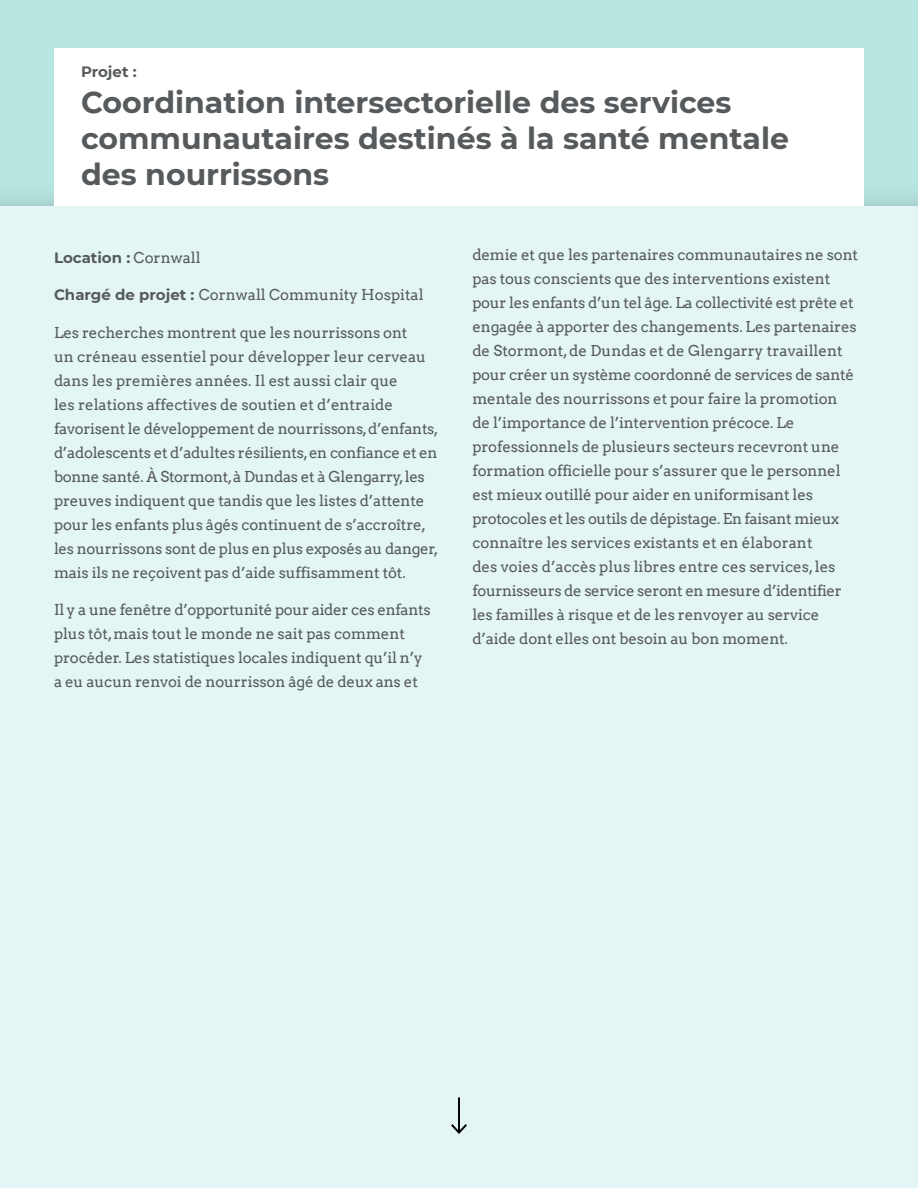
<style>
.page{position:relative;width:918px;height:1188px;background:#e3f5f4}
.page>*{position:absolute;margin:0;border:0;box-sizing:border-box;transform-origin:0 0}
.t1{font:700 30px/36px "Montserrat";color:#565a5c}
.t2{font:15px/24px "Arvo";letter-spacing:-.01em;color:#565a5c}
.t3{font:700 15px "Montserrat";color:#565a5c}
.s1{font-family:"Arvo";font-weight:400}
.s2{font-family:"Montserrat";font-weight:700}
</style>
<div class="page">
<hr style="left:458px;top:1097px;width:2px;height:35px;background:#000">
<svg style="left:451px;top:1124px;width:16px;height:10px"></svg>
<div style="left:0;top:0;width:918px;height:206px;background:#b8e7e2"></div>
<div style="left:54px;top:48px;width:810px;height:157px;background:#fff"></div>
<p class="t3" style="left:81px;top:61px;width:57px">Projet :</p>
<h1 class="t1" style="left:81px;top:83px;width:710px">Coordination intersectorielle des services communautaires destinés à la santé mentale des nourrissons</h1>
<p class="t3" style="left:54px;top:247px;width:148px">Location : <span class="s1">Cornwall</span></p>
<p class="t2" style="left:54px;top:283px;width:371px"><span class="s2">Chargé de projet :</span> Cornwall Community Hospital</p>
<p class="t2" style="left:54px;top:321px;width:386px">Les recherches montrent que les nourrissons ont<br>un créneau essentiel pour développer leur cerveau dans les premières années. Il est aussi clair que<br>les relations affectives de soutien et d’entraide favorisent le développement de nourrissons, d’enfants, d’adolescents et d’adultes résilients, en confiance et en bonne santé. À Stormont, à Dundas et à Glengarry, les preuves indiquent que tandis que les listes d’attente pour les enfants plus âgés continuent de s’accroître, les nourrissons sont de plus en plus exposés au danger, mais ils ne reçoivent pas d’aide suffisamment tôt.</p>
<p class="t2" style="left:54px;top:598px;width:378px">Il y a une fenêtre d’opportunité pour aider ces enfants plus tôt, mais tout le monde ne sait pas comment procéder. Les statistiques locales indiquent qu’il n’y a eu aucun renvoi de nourrisson âgé de deux ans et</p>
<p class="t2" style="left:472px;top:242px;width:387px">demie et que les partenaires communautaires ne sont pas tous conscients que des interventions existent pour les enfants d’un tel âge. La collectivité est prête et engagée à apporter des changements. Les partenaires de Stormont, de Dundas et de Glengarry travaillent pour créer un système coordonné de services de santé mentale des nourrissons et pour faire la promotion de l’importance de l’intervention précoce. Le professionnels de plusieurs secteurs recevront une formation officielle pour s’assurer que le personnel est mieux outillé pour aider en uniformisant les protocoles et les outils de dépistage. En faisant mieux connaître les services existants et en élaborant<br>des voies d’accès plus libres entre ces services, les fournisseurs de service seront en mesure d’identifier les familles à risque et de les renvoyer au service d’aide dont elles ont besoin au bon moment.</p>
</div>
